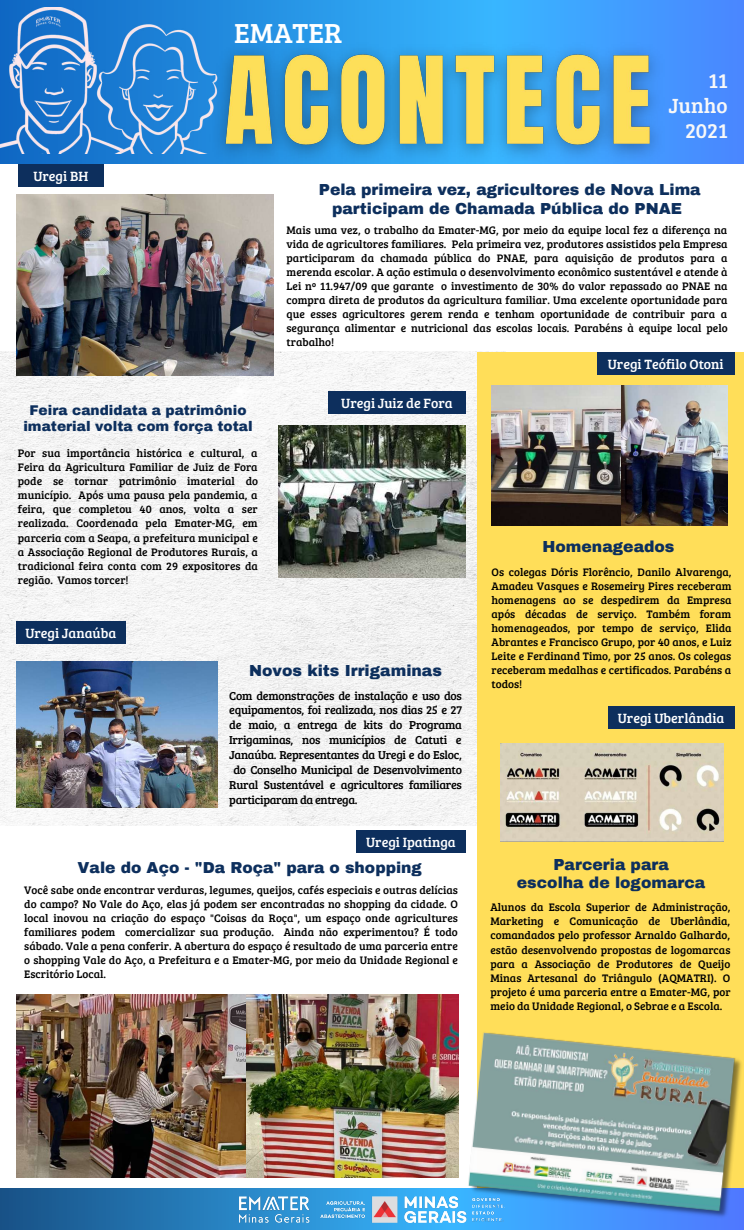
<style>
.page{position:relative;width:744px;height:1230px;background:#fff}
.page>*{position:absolute;margin:0;border:0;box-sizing:border-box;transform-origin:0 0}
.t1{font:28.5px "Bree Serif";color:#fff}
.t2{font:21.19px/25.3px "Bree Serif";color:#f8f8f8;text-align:right}
.t3{font:900 15.62px/18.8px "Archivo";color:#0d2f5d;text-align:center}
.t4{font:900 15.56px/18.6px "Archivo";color:#0d2f5d;text-align:center}
.t5{font:13.88px "Bree Serif";color:#fff}
.t6{font:900 13.75px/16.4px "Archivo";color:#0d2f5d;text-align:center}
.t7{font:11.94px "Bree Serif";letter-spacing:-.025em;color:#000}
.t8{font:11.25px/14.1px "Bree Serif";color:#000;text-align:justify}
</style>
<div class="page">
<img style="left:0;top:352px;width:477px;height:474px">
<div style="left:477px;top:352px;width:267px;height:871px;background:#ffde59"></div>
<svg style="left:0;top:0;width:744px;height:163px;background:#3a8bf2"></svg>
<img style="left:0;top:8px;width:200px;height:146px">
<svg style="left:0;top:1188px;width:415px;height:42px;background:#2476b2"></svg>
<img style="left:239px;top:1196px;width:176px;height:26px">
<img style="left:415px;top:997px;width:329px;height:233px">
<img style="left:500px;top:743px;width:223px;height:98px">
<img style="left:492px;top:385px;width:130px;height:140px">
<img style="left:622px;top:385px;width:106px;height:140px">
<img style="left:16px;top:195px;width:257px;height:180px">
<img style="left:16px;top:661px;width:202px;height:146px">
<div style="left:329px;top:391px;width:137px;height:23px;background:#0d2f5d"></div>
<div style="left:18px;top:164px;width:86px;height:23px;background:#0d2f5d"></div>
<div style="left:597px;top:352px;width:137px;height:23px;background:#0d2f5d"></div>
<div style="left:608px;top:706px;width:126px;height:23px;background:#0d2f5d"></div>
<div style="left:16px;top:621px;width:109px;height:23px;background:#0d2f5d"></div>
<div style="left:357px;top:830px;width:109px;height:23px;background:#0d2f5d"></div>
<img style="left:279px;top:426px;width:187px;height:152px">
<img style="left:16px;top:994px;width:442px;height:183px">
<img style="left:200px;top:6px;width:485px;height:201px">
<p class="t5" style="left:33px;top:166px;width:56px">Uregi BH</p>
<h1 class="t1" style="left:234px;top:12px;width:109px">EMATER</h1>
<h2 class="t2" style="left:668px;top:66px;width:61px">11<br>Junho<br>2021</h2>
<h3 class="t4" style="left:319px;top:180px;width:383px">Pela primeira vez, agricultores de Nova Lima participam de Chamada Pública do PNAE</h3>
<p class="t8" style="left:287px;top:222px;width:443px">Mais uma vez, o trabalho da Emater-MG, por meio da equipe local fez a diferença na vida de agricultores familiares. Pela primeira vez, produtores assistidos pela Empresa participaram da chamada pública do PNAE, para aquisição de produtos para a merenda escolar. A ação estimula o desenvolvimento econômico sustentável e atende à Lei nº 11.947/09 que garante o investimento de 30% do valor repassado ao PNAE na compra direta de produtos da agricultura familiar. Uma excelente oportunidade para que esses agricultores gerem renda e tenham oportunidade de contribuir para a segurança alimentar e nutricional das escolas locais. Parabéns à equipe local pelo trabalho!</p>
<p class="t5" style="left:608px;top:354px;width:117px">Uregi Teófilo Otoni</p>
<p class="t6" style="left:23px;top:402px;width:231px">Feira candidata a patrimônio imaterial volta com força total</p>
<p class="t8" style="left:18px;top:445px;width:242px">Por sua importância histórica e cultural, a Feira da Agricultura Familiar de Juiz de Fora pode se tornar patrimônio imaterial do município. Após uma pausa pela pandemia, a feira, que completou 40 anos, volta a ser realizada. Coordenada pela Emater-MG, em parceria com a Seapa, a prefeitura municipal e a Associação Regional de Produtores Rurais, a tradicional feira conta com 29 expositores da região. Vamos torcer!</p>
<p class="t5" style="left:25px;top:623px;width:92px">Uregi Janaúba</p>
<p class="t5" style="left:341px;top:393px;width:113px">Uregi Juiz de Fora</p>
<h3 class="t3" style="left:249px;top:661px;width:194px">Novos kits Irrigaminas</h3>
<p class="t7" style="left:229px;top:686px;width:234px">Com demonstrações de instalação e uso dos</p>
<p class="t7" style="left:229px;top:701px;width:234px">equipamentos, foi realizada, nos dias 25 e 27</p>
<p class="t7" style="left:229px;top:716px;width:234px">de maio, a entrega de kits do Programa</p>
<p class="t7" style="left:229px;top:731px;width:234px">Irrigaminas, nos municípios de Catuti e</p>
<p class="t7" style="left:229px;top:746px;width:234px">Janaúba. Representantes da Uregi e do Esloc,</p>
<p class="t7" style="left:233px;top:761px;width:230px">do Conselho Municipal de Desenvolvimento</p>
<p class="t7" style="left:229px;top:776px;width:234px">Rural Sustentável e agricultores familiares</p>
<p class="t7" style="left:229px;top:791px;width:130px">participaram da entrega.</p>
<p class="t5" style="left:366px;top:832px;width:91px">Uregi Ipatinga</p>
<h3 class="t4" style="left:78px;top:859px;width:346px">Vale do Aço - "Da Roça" para o shopping</h3>
<p class="t8" style="left:24px;top:882px;width:435px">Você sabe onde encontrar verduras, legumes, queijos, cafés especiais e outras delícias do campo? No Vale do Aço, elas já podem ser encontradas no shopping da cidade. O local inovou na criação do espaço "Coisas da Roça", um espaço onde agricultures familiares podem comercializar sua produção. Ainda não experimentou? É todo sábado. Vale a pena conferir. A abertura do espaço é resultado de uma parceria entre o shopping Vale do Aço, a Prefeitura e a Emater-MG, por meio da Unidade Regional e Escritório Local.</p>
<h3 class="t3" style="left:542px;top:537px;width:134px">Homenageados</h3>
<p class="t8" style="left:492px;top:564px;width:242px">Os colegas Dóris Florêncio, Danilo Alvarenga, Amadeu Vasques e Rosemeiry Pires receberam homenagens ao se despedirem da Empresa após décadas de serviço. Também foram homenageados, por tempo de serviço, Elida Abrantes e Francisco Grupo, por 40 anos, e Luiz Leite e Ferdinand Timo, por 25 anos. Os colegas receberam medalhas e certificados. Parabéns a todos!</p>
<p class="t5" style="left:618px;top:708px;width:108px">Uregi Uberlândia</p>
<h3 class="t3" style="left:517px;top:855px;width:190px">Parceria para<br>escolha de logomarca</h3>
<p class="t8" style="left:490px;top:899px;width:242px">Alunos da Escola Superior de Administração, Marketing e Comunicação de Uberlândia, comandados pelo professor Arnaldo Galhardo, estão desenvolvendo propostas de logomarcas para a Associação de Produtores de Queijo Minas Artesanal do Triângulo (AQMATRI). O projeto é uma parceria entre a Emater-MG, por meio da Unidade Regional, o Sebrae e a Escola.</p>
</div>
